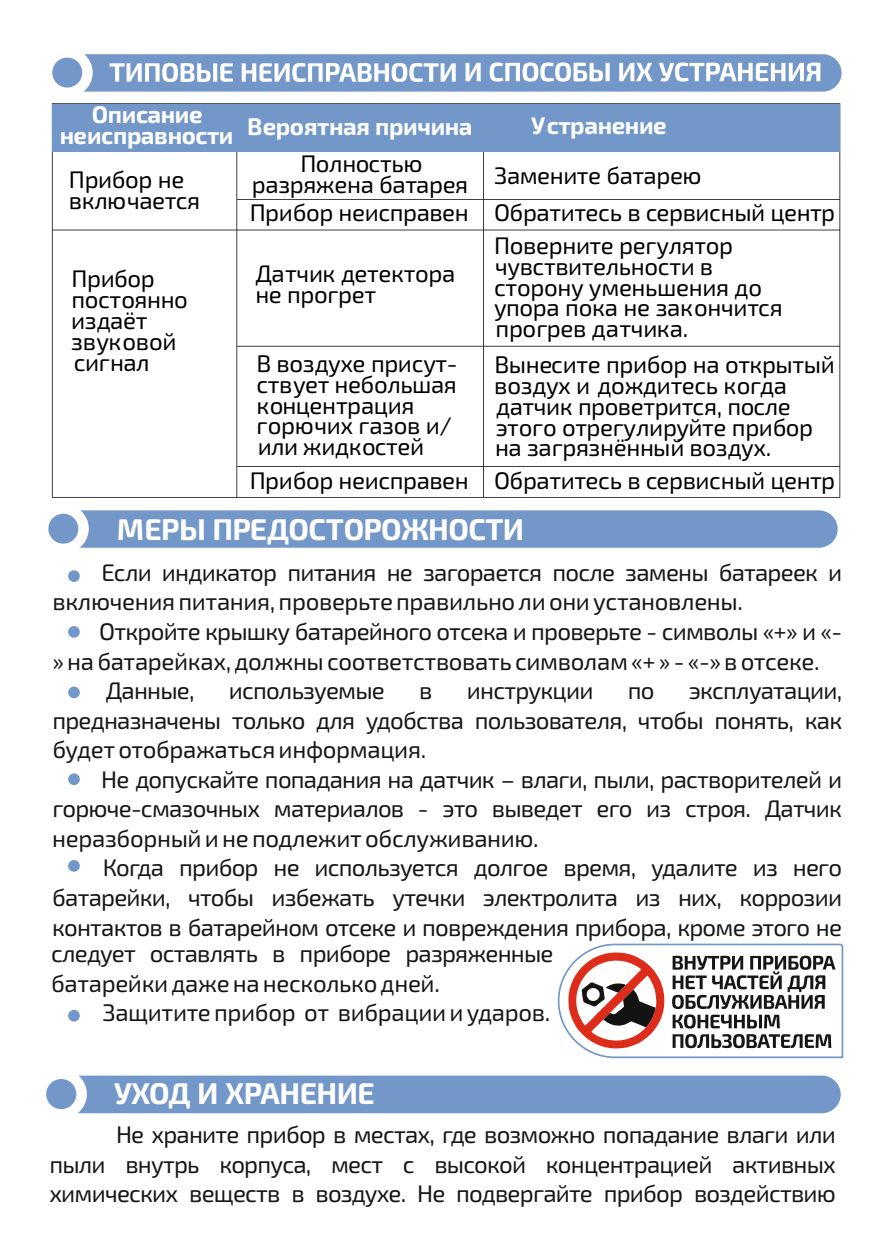
<style>
.page{position:relative;width:893px;height:1259px;background:#fff}
.page>*{position:absolute;margin:0;border:0;box-sizing:border-box;transform-origin:0 0}
.t1{font:700 30px "Exo 2.0";letter-spacing:-.02em;color:#fff}
.t2{font:24px/29.4px "Exo 2.0";letter-spacing:-.035em;color:#151616;text-align:justify}
.t3{font:24px/20.7px "Exo 2.0";letter-spacing:-.015em;color:#000}
.t4{font:24px "Exo 2.0";letter-spacing:-.015em;color:#151616}
.t5{font:700 24px "Exo 2.0";letter-spacing:-.015em;color:#fff}
</style>
<div class="page">
<svg style="left:52px;top:54px;width:790px;height:38px"></svg>
<svg style="left:52px;top:103px;width:788px;height:395px"></svg>
<svg style="left:48px;top:510px;width:790px;height:38px;background:#789bca"></svg>
<div style="left:46px;top:1075px;width:795px;height:38px;background:#7297c8"></div>
<svg style="left:557px;top:943px;width:287px;height:116px"></svg>
<div style="left:53px;top:104px;width:787px;height:47px;background:#7297c8"></div>
<div style="left:68px;top:1010px;width:12px;height:11px;background:#7298c9;border-radius:50%"></div>
<div style="left:68px;top:860px;width:12px;height:11px;background:#7298c9;border-radius:50%"></div>
<div style="left:68px;top:773px;width:12px;height:12px;background:#7298c9;border-radius:50%"></div>
<div style="left:68px;top:686px;width:12px;height:12px;background:#7298c9;border-radius:50%"></div>
<div style="left:68px;top:570px;width:12px;height:12px;background:#7298c9;border-radius:50%"></div>
<div style="left:68px;top:626px;width:12px;height:12px;background:#7298c9;border-radius:50%"></div>
<p class="t5" style="left:92px;top:107px;width:112px">Описание</p>
<p class="t5" style="left:60px;top:118px;width:414px">неисправности Вероятная причина</p>
<p class="t5" style="left:531px;top:117px;width:137px">Устранение</p>
<p class="t3" style="left:69px;top:172px;width:133px">Прибор не включается</p>
<p class="t3" style="left:252px;top:156px;width:451px;text-indent:49px">Полностью<br>разряжена батарея Замените батарею</p>
<p class="t3" style="left:250px;top:204px;width:587px">Прибор неисправен Обратитесь в сервисный центр</p>
<p class="t3" style="left:494px;top:238px;width:290px">Поверните регулятор чувствительности в сторону уменьшения до упора пока не закончится прогрев датчика.</p>
<p class="t3" style="left:71px;top:271px;width:118px">Прибор постоянно издаёт звуковой сигнал</p>
<p class="t3" style="left:255px;top:266px;width:201px">Датчик детектора не прогрет</p>
<p class="t3" style="left:256px;top:356px;width:203px">В воздухе присут&shy;ствует небольшая концентрация горючих газов и/ или жидкостей</p>
<p class="t3" style="left:494px;top:357px;width:342px">Вынесите прибор на открытый воздух и дождитесь когда датчик проветрится, после этого отрегулируйте прибор на загрязнённый воздух.</p>
<p class="t3" style="left:250px;top:473px;width:587px">Прибор неисправен Обратитесь в сервисный центр</p>
<p class="t1" style="left:117px;top:519px;width:409px">МЕРЫ ПРЕДОСТОРОЖНОСТИ</p>
<p class="t2" style="left:52px;top:560px;width:791px;text-indent:49px">Если индикатор питания не загорается после замены батареек и включения питания, проверьте правильно ли они установлены.</p>
<p class="t2" style="left:99px;top:619px;width:744px">Откройте крышку батарейного отсека и проверьте - символы «+» и «-</p>
<p class="t4" style="left:52px;top:652px;width:769px">» на батарейках, должны соответствовать символам «+ » - «-» в отсеке.</p>
<p class="t2" style="left:106px;top:678px;width:90px">Данные,</p>
<p class="t2" style="left:229px;top:678px;width:157px">используемые</p>
<p class="t2" style="left:419px;top:678px;width:15px">в</p>
<p class="t2" style="left:467px;top:678px;width:128px">инструкции</p>
<p class="t2" style="left:628px;top:678px;width:28px">по</p>
<p class="t2" style="left:52px;top:678px;width:791px;text-indent:637px">эксплуатации, предназначены только для удобства пользователя, чтобы понять, как будет отображаться информация.</p>
<p class="t2" style="left:52px;top:767px;width:791px;text-indent:49px">Не допускайте попадания на датчик – влаги, пыли, растворителей и горюче-смазочных материалов - это выведет его из строя. Датчик неразборный и не подлежит обслуживанию.</p>
<p class="t2" style="left:52px;top:855px;width:791px;text-indent:50px">Когда прибор не используется долгое время, удалите из него батарейки, чтобы избежать утечки электролита из них, коррозии контактов в батарейном отсеке и повреждения прибора, кроме этого не</p>
<p class="t2" style="left:51px;top:941px;width:504px">следует оставлять в приборе разряженные батарейки даже на несколько дней.</p>
<p class="t4" style="left:103px;top:1004px;width:449px">Защитите прибор от вибрации и ударов.</p>
<p class="t1" style="left:114px;top:1083px;width:262px">УХОД И ХРАНЕНИЕ</p>
<p class="t2" style="left:49px;top:1122px;width:788px;text-indent:67px">Не храните прибор в местах, где возможно попадание влаги или пыли внутрь корпуса, мест с высокой концентрацией активных химических веществ в воздухе. Не подвергайте прибор воздействию</p>
</div>
